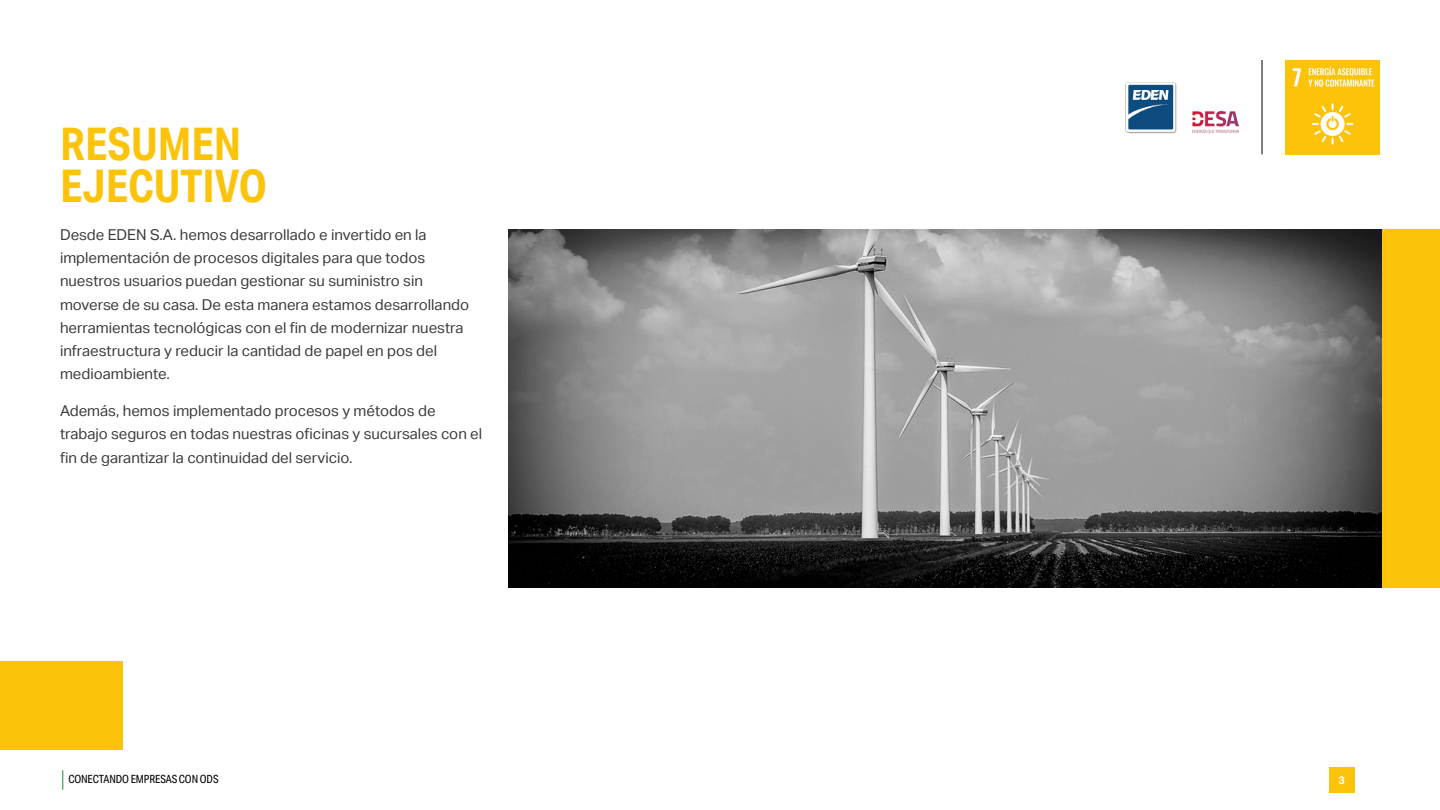
<style>
.page{position:relative;width:1440px;height:810px;background:#fff}
.page>*{position:absolute;margin:0;border:0;box-sizing:border-box;transform-origin:0 0}
.t1{font:700 45px/42.8px "Aktiv Grotesk Cd";color:#fcc30b}
.t2{font:15px/23.2px "Aktiv Grotesk";color:#3c3c3b}
.t3{font:11.25px "Aktiv Grotesk Cd";letter-spacing:-.01em;color:#000}
.t4{font:700 10.88px "Aktiv Grotesk";color:#fff}
</style>
<div class="page">
<svg style="left:62px;top:770px;width:1px;height:20px"></svg>
<div style="left:1329px;top:767px;width:25px;height:26px;background:#fcc30b"></div>
<img style="left:1285px;top:60px;width:95px;height:95px">
<hr style="left:1262px;top:60px;width:1px;height:94px;background:#000">
<img style="left:1125px;top:82px;width:52px;height:52px">
<img style="left:1192px;top:112px;width:47px;height:22px">
<div style="left:1380px;top:229px;width:60px;height:359px;background:#fcc30b"></div>
<div style="left:0;top:661px;width:123px;height:89px;background:#fcc30b"></div>
<img style="left:508px;top:229px;width:874px;height:359px">
<p class="t1" style="left:60px;top:122px;width:209px">RESUMEN<br>EJECUTIVO</p>
<p class="t2" style="left:60px;top:223px;width:411px">Desde EDEN S.A. hemos desarrollado e invertido en la implementación de procesos digitales para que todos nuestros usuarios puedan gestionar su suministro sin moverse de su casa. De esta manera estamos desarrollando herramientas tecnológicas con el fin de modernizar nuestra infraestructura y reducir la cantidad de papel en pos del medioambiente.</p>
<p class="t2" style="left:60px;top:399px;width:424px">Además, hemos implementado procesos y métodos de trabajo seguros en todas nuestras oficinas y sucursales con el fin de garantizar la continuidad del servicio.</p>
<p class="t3" style="left:68px;top:773px;width:152px">CONECTANDO EMPRESAS CON ODS</p>
<p class="t4" style="left:1338px;top:774px;width:8px">3</p>
</div>
